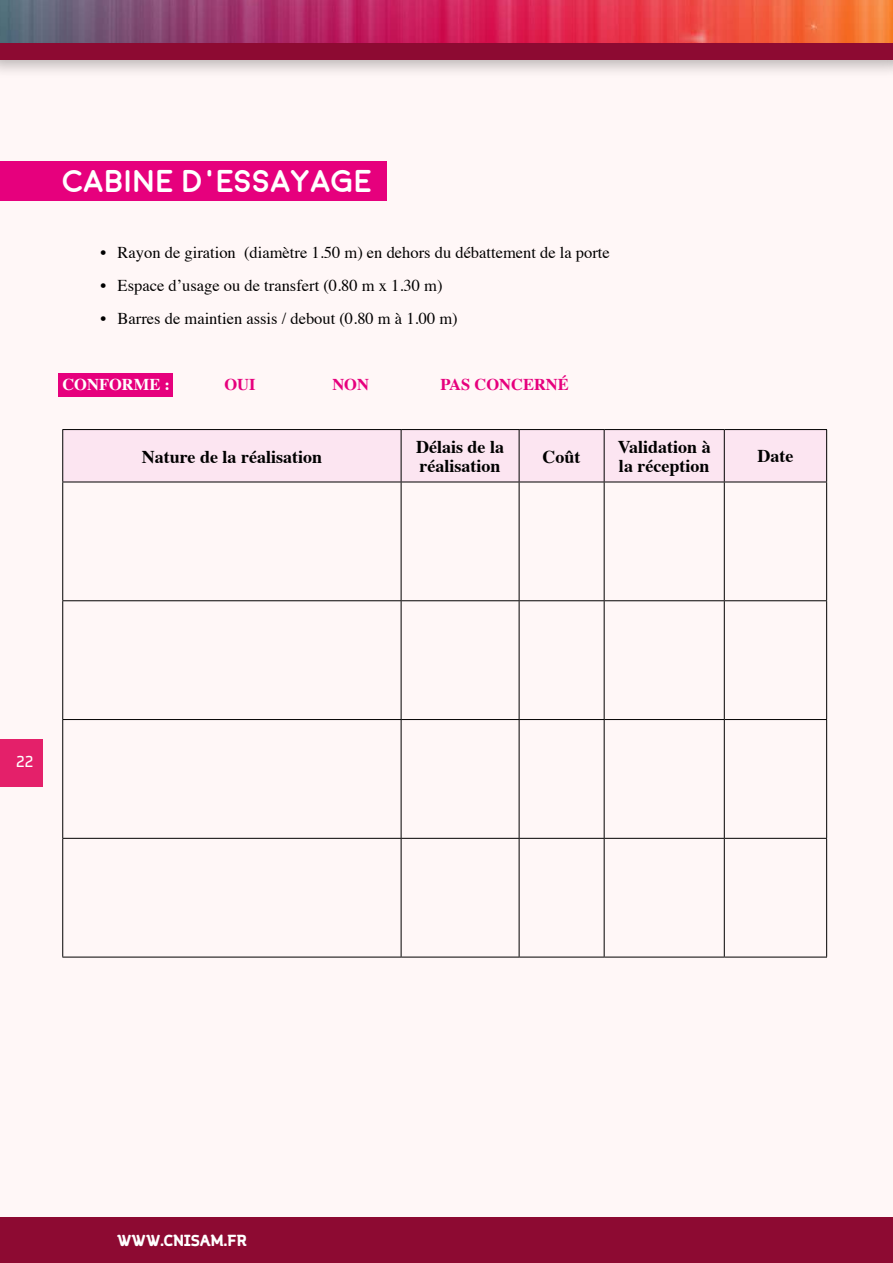
<style>
.page{position:relative;width:893px;height:1263px;background:#fff7f7}
.page>*{position:absolute;margin:0;border:0;box-sizing:border-box;transform-origin:0 0}
.t1{font:700 31.5px "Moon";color:#fff}
.t2{font:700 18px/19.4px "Times";color:#000}
.t3{font:16.5px "Times";color:#000}
.t4{font:700 16.5px "Times";color:#e6007d}
.t5{font:700 16.5px "Times";color:#fff}
.t6{font:700 15px "Margot";letter-spacing:.01em;color:#fff}
.t7{font:15px "Margot";color:#fff}
</style>
<div class="page">
<div style="left:0;top:0;width:893px;height:79px;background:#000;opacity:.27"></div>
<div style="left:0;top:0;width:893px;height:59px;background:#8d0a32"></div>
<div style="left:0;top:1217px;width:893px;height:46px;background:#8d0a32"></div>
<div style="left:0;top:739px;width:43px;height:48px;background:#e4206a"></div>
<img style="left:0;top:0;width:893px;height:43px">
<div style="left:58px;top:373px;width:115px;height:23px;background:#e6007d"></div>
<div style="left:0;top:162px;width:387px;height:39px;background:#e6007d"></div>
<div style="left:63px;top:430px;width:763px;height:52px;background:#fce5f1"></div>
<hr style="left:62px;top:429px;width:339px;height:1px;background:#000">
<hr style="left:62px;top:430px;width:1px;height:52px;background:#000">
<hr style="left:401px;top:429px;width:118px;height:1px;background:#000">
<hr style="left:401px;top:430px;width:1px;height:52px;background:#000">
<hr style="left:519px;top:429px;width:85px;height:1px;background:#000">
<hr style="left:519px;top:430px;width:1px;height:52px;background:#000">
<hr style="left:604px;top:429px;width:120px;height:1px;background:#000">
<hr style="left:604px;top:430px;width:1px;height:52px;background:#000">
<hr style="left:724px;top:429px;width:103px;height:1px;background:#000">
<hr style="left:724px;top:430px;width:1px;height:52px;background:#000">
<hr style="left:826px;top:430px;width:1px;height:52px;background:#000">
<hr style="left:62px;top:482px;width:339px;height:1px;background:#000">
<hr style="left:62px;top:482px;width:1px;height:118px;background:#000">
<hr style="left:401px;top:482px;width:118px;height:1px;background:#000">
<hr style="left:401px;top:482px;width:1px;height:118px;background:#000">
<hr style="left:519px;top:482px;width:85px;height:1px;background:#000">
<hr style="left:519px;top:482px;width:1px;height:118px;background:#000">
<hr style="left:604px;top:482px;width:120px;height:1px;background:#000">
<hr style="left:604px;top:482px;width:1px;height:118px;background:#000">
<hr style="left:724px;top:482px;width:103px;height:1px;background:#000">
<hr style="left:724px;top:482px;width:1px;height:118px;background:#000">
<hr style="left:826px;top:482px;width:1px;height:118px;background:#000">
<hr style="left:62px;top:600px;width:339px;height:1px;background:#000">
<hr style="left:62px;top:601px;width:1px;height:118px;background:#000">
<hr style="left:401px;top:600px;width:118px;height:1px;background:#000">
<hr style="left:401px;top:601px;width:1px;height:118px;background:#000">
<hr style="left:519px;top:600px;width:85px;height:1px;background:#000">
<hr style="left:519px;top:601px;width:1px;height:118px;background:#000">
<hr style="left:604px;top:600px;width:120px;height:1px;background:#000">
<hr style="left:604px;top:601px;width:1px;height:118px;background:#000">
<hr style="left:724px;top:600px;width:103px;height:1px;background:#000">
<hr style="left:724px;top:601px;width:1px;height:118px;background:#000">
<hr style="left:826px;top:601px;width:1px;height:118px;background:#000">
<hr style="left:62px;top:719px;width:339px;height:1px;background:#000">
<hr style="left:62px;top:720px;width:1px;height:118px;background:#000">
<hr style="left:401px;top:719px;width:118px;height:1px;background:#000">
<hr style="left:401px;top:720px;width:1px;height:118px;background:#000">
<hr style="left:519px;top:719px;width:85px;height:1px;background:#000">
<hr style="left:519px;top:720px;width:1px;height:118px;background:#000">
<hr style="left:604px;top:719px;width:120px;height:1px;background:#000">
<hr style="left:604px;top:720px;width:1px;height:118px;background:#000">
<hr style="left:724px;top:719px;width:103px;height:1px;background:#000">
<hr style="left:724px;top:720px;width:1px;height:118px;background:#000">
<hr style="left:826px;top:720px;width:1px;height:118px;background:#000">
<hr style="left:62px;top:838px;width:339px;height:1px;background:#000">
<hr style="left:62px;top:839px;width:1px;height:118px;background:#000">
<hr style="left:401px;top:838px;width:118px;height:1px;background:#000">
<hr style="left:401px;top:839px;width:1px;height:118px;background:#000">
<hr style="left:519px;top:838px;width:85px;height:1px;background:#000">
<hr style="left:519px;top:839px;width:1px;height:118px;background:#000">
<hr style="left:604px;top:838px;width:120px;height:1px;background:#000">
<hr style="left:604px;top:839px;width:1px;height:118px;background:#000">
<hr style="left:724px;top:838px;width:103px;height:1px;background:#000">
<hr style="left:724px;top:839px;width:1px;height:118px;background:#000">
<hr style="left:826px;top:839px;width:1px;height:118px;background:#000">
<hr style="left:62px;top:957px;width:339px;height:1px;background:#000">
<hr style="left:401px;top:957px;width:118px;height:1px;background:#000">
<hr style="left:519px;top:957px;width:85px;height:1px;background:#000">
<hr style="left:604px;top:957px;width:120px;height:1px;background:#000">
<hr style="left:724px;top:957px;width:103px;height:1px;background:#000">
<h1 class="t1" style="left:62px;top:166px;width:311px">CABINE D’ESSAYAGE</h1>
<p class="t3" style="left:101px;top:237px;width:511px">• Rayon de giration (diamètre 1.50 m) en dehors du débattement de la porte</p>
<p class="t3" style="left:101px;top:270px;width:343px">• Espace d’usage ou de transfert (0.80 m x 1.30 m)</p>
<p class="t3" style="left:101px;top:303px;width:359px">• Barres de maintien assis / debout (0.80 m à 1.00 m)</p>
<p class="t5" style="left:62px;top:369px;width:109px">CONFORME :</p>
<p class="t4" style="left:224px;top:369px;width:33px">OUI</p>
<p class="t4" style="left:332px;top:369px;width:38px">NON</p>
<p class="t4" style="left:440px;top:369px;width:130px">PAS CONCERNÉ</p>
<p class="t2" style="left:142px;top:445px;width:182px">Nature de la réalisation</p>
<p class="t2" style="left:416px;top:435px;width:90px">Délais de la réalisation</p>
<p class="t2" style="left:543px;top:445px;width:39px">Coût</p>
<p class="t2" style="left:618px;top:435px;width:94px">Validation à la réception</p>
<p class="t2" style="left:757px;top:445px;width:37px">Date</p>
<p class="t7" style="left:17px;top:751px;width:18px">22</p>
<p class="t6" style="left:117px;top:1229px;width:131px">WWW.CNISAM.FR</p>
</div>
